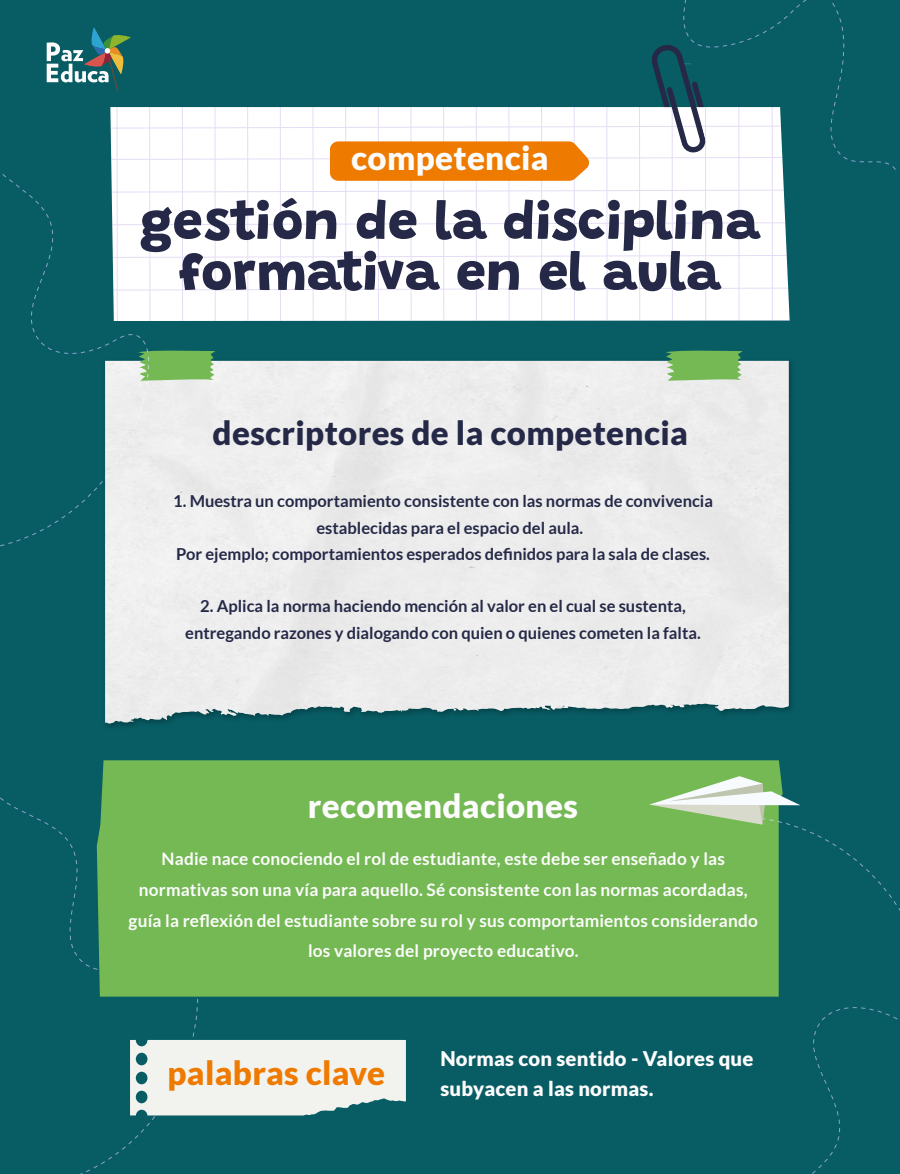
<style>
.page{position:relative;width:900px;height:1174px;background:#fff}
.page>*{position:absolute;margin:0;border:0;box-sizing:border-box;transform-origin:0 0}
.t1{font:800 53.78px/50.8px "Grandstander";color:#252947;text-align:center}
.t2{font:900 33px "Lato";letter-spacing:.01em;color:#252947}
.t3{font:900 33px "Lato";letter-spacing:.01em;color:#fcfcfc}
.t4{font:900 33px "Lato";letter-spacing:.01em;color:#ef7a00}
.t5{font:900 20.25px/29.2px "Lato";letter-spacing:.01em;color:#fcfcfc}
.t6{font:700 17.25px/30.8px "Lato";letter-spacing:.01em;color:#fcfcfc;text-align:center}
.t7{font:700 16.5px/26.2px "Lato";color:#252947;text-align:center}
</style>
<div class="page">
<div style="left:0;top:0;width:900px;height:1173px;background:#085c64"></div>
<svg style="left:0;top:797px;width:198px;height:375px"></svg>
<div style="left:97px;top:760px;width:684px;height:236px;background:#75b954"></div>
<img style="left:107px;top:360px;width:685px;height:367px">
<div style="left:105px;top:361px;width:198px;height:363px;background:#eee"></div>
<svg style="left:665px;top:350px;width:78px;height:31px;background:#7bb865"></svg>
<svg style="left:149px;top:350px;width:66px;height:31px;background:#78b85f"></svg>
<svg style="left:0;top:174px;width:149px;height:374px"></svg>
<svg style="left:47px;top:0;width:849px;height:321px"></svg>
<svg style="left:130px;top:1039px;width:276px;height:76px;background:#dfe7e3"></svg>
<svg style="left:761px;top:824px;width:139px;height:349px"></svg>
<svg style="left:649px;top:776px;width:151px;height:48px;background:#9cc497"></svg>
<h2 class="t3" style="left:351px;top:138px;width:199px">competencia</h2>
<h1 class="t1" style="left:140px;top:191px;width:622px">gestión de la disciplina formativa en el aula</h1>
<h2 class="t2" style="left:213px;top:414px;width:477px">descriptores de la competencia</h2>
<p class="t7" style="left:173px;top:488px;width:541px">1. Muestra un comportamiento consistente con las normas de convivencia</p>
<p class="t7" style="left:316px;top:514px;width:268px">establecidas para el espacio del aula.</p>
<p class="t7" style="left:176px;top:540px;width:535px">Por ejemplo; comportamientos esperados definidos para la sala de clases.</p>
<p class="t7" style="left:185px;top:593px;width:517px">2. Aplica la norma haciendo mención al valor en el cual se sustenta, entregando razones y dialogando con quien o quienes cometen la falta.</p>
<h2 class="t3" style="left:308px;top:787px;width:272px">recomendaciones</h2>
<p class="t6" style="left:129px;top:843px;width:631px">Nadie nace conociendo el rol de estudiante, este debe ser enseñado y las normativas son una vía para aquello. Sé consistente con las normas acordadas, guía la reflexión del estudiante sobre su rol y sus comportamientos considerando los valores del proyecto educativo.</p>
<h2 class="t4" style="left:168px;top:1053px;width:219px">palabras clave</h2>
<p class="t5" style="left:440px;top:1043px;width:315px">Normas con sentido - Valores que subyacen a las normas.</p>
</div>
